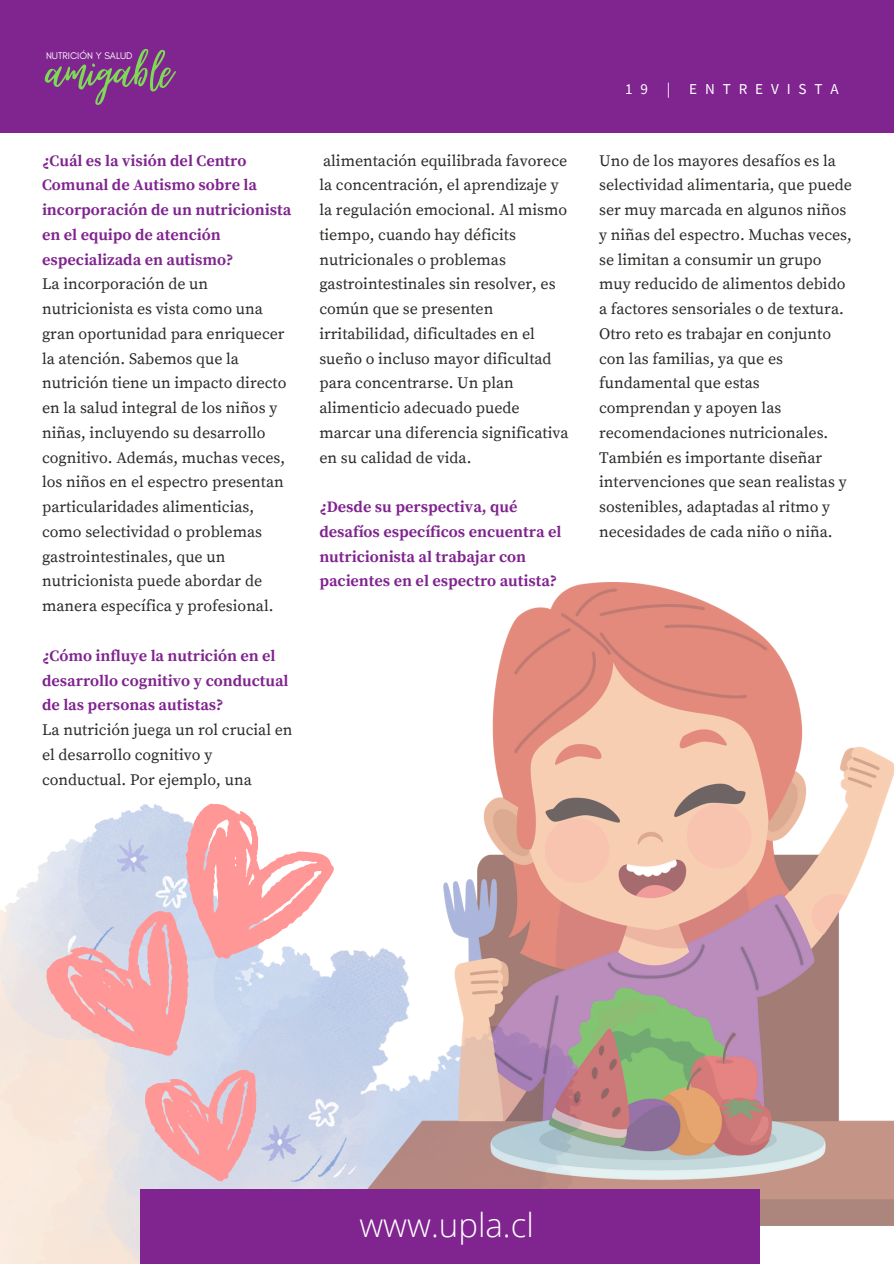
<style>
.page{position:relative;width:894px;height:1264px;background:#fff}
.page>*{position:absolute;margin:0;border:0;box-sizing:border-box;transform-origin:0 0}
.t1{font:72px "Virtual";color:#7ed957}
.t2{font:300 33px "Open Sans";color:#fff}
.t3{font:15.9px/24.8px "Source Serif Pro";color:#2b2a27}
.t4{font:700 15.9px/24.8px "Source Serif Pro";color:#80248f}
.t5{font:15.15px "Source Sans Pro";letter-spacing:.52em;color:#fff}
.t6{font:9.9px "Glacial Indifference";color:#fff}
.s1{font-weight:700;color:#80248f}
.s2{font-weight:400;color:#2b2a27}
</style>
<div class="page">
<div style="left:0;top:0;width:893px;height:132px;background:#80248f"></div>
<img style="left:0;top:862px;width:359px;height:401px">
<img style="left:359px;top:582px;width:534px;height:643px">
<div style="left:141px;top:1188px;width:618px;height:75px;background:#80248f"></div>
<svg style="left:144px;top:1069px;width:112px;height:112px;background:#ecb4ba"></svg>
<svg style="left:46px;top:803px;width:288px;height:253px"></svg>
<h5 class="t1" style="left:46px;top:33px;width:128px">amigable</h5>
<h5 class="t6" style="left:46px;top:50px;width:88px">NUTRICIÓN Y SALUD</h5>
<p class="t3" style="left:42px;top:148px;width:250px"><span class="s1">¿Cuál es la visión del Centro<br>Comunal de Autismo sobre la incorporación de un nutricionista en el equipo de atención especializada en autismo?<br></span>La incorporación de un nutricionista es vista como una gran oportunidad para enriquecer la atención. Sabemos que la nutrición tiene un impacto directo en la salud integral de los niños y niñas, incluyendo su desarrollo cognitivo. Además, muchas veces, los niños en el espectro presentan particularidades alimenticias, como selectividad o problemas gastrointestinales, que un nutricionista puede abordar de manera específica y profesional.</p>
<h3 class="t4" style="left:42px;top:643px;width:252px">¿Cómo influye la nutrición en el desarrollo cognitivo y conductual de las personas autistas?<br><span class="s2">La nutrición juega un rol crucial en el desarrollo cognitivo y conductual. Por ejemplo, una</span></h3>
<h5 class="t3" style="left:319px;top:148px;width:250px">alimentación equilibrada favorece la concentración, el aprendizaje y la regulación emocional. Al mismo tiempo, cuando hay déficits nutricionales o problemas gastrointestinales sin resolver, es común que se presenten irritabilidad, dificultades en el sueño o incluso mayor dificultad para concentrarse. Un plan alimenticio adecuado puede marcar una diferencia significativa en su calidad de vida.</h5>
<p class="t4" style="left:319px;top:495px;width:243px">¿Desde su perspectiva, qué desafíos específicos encuentra el nutricionista al trabajar con pacientes en el espectro autista?</p>
<h4 class="t5" style="left:624px;top:79px;width:215px">19 | ENTREVISTA</h4>
<h5 class="t3" style="left:599px;top:148px;width:254px">Uno de los mayores desafíos es la selectividad alimentaria, que puede ser muy marcada en algunos niños y niñas del espectro. Muchas veces, se limitan a consumir un grupo muy reducido de alimentos debido a factores sensoriales o de textura.<br>Otro reto es trabajar en conjunto con las familias, ya que es fundamental que estas comprendan y apoyen las recomendaciones nutricionales.<br>También es importante diseñar intervenciones que sean realistas y sostenibles, adaptadas al ritmo y necesidades de cada niño o niña.</h5>
<h1 class="t2" style="left:359px;top:1201px;width:176px">www.upla.cl</h1>
</div>
